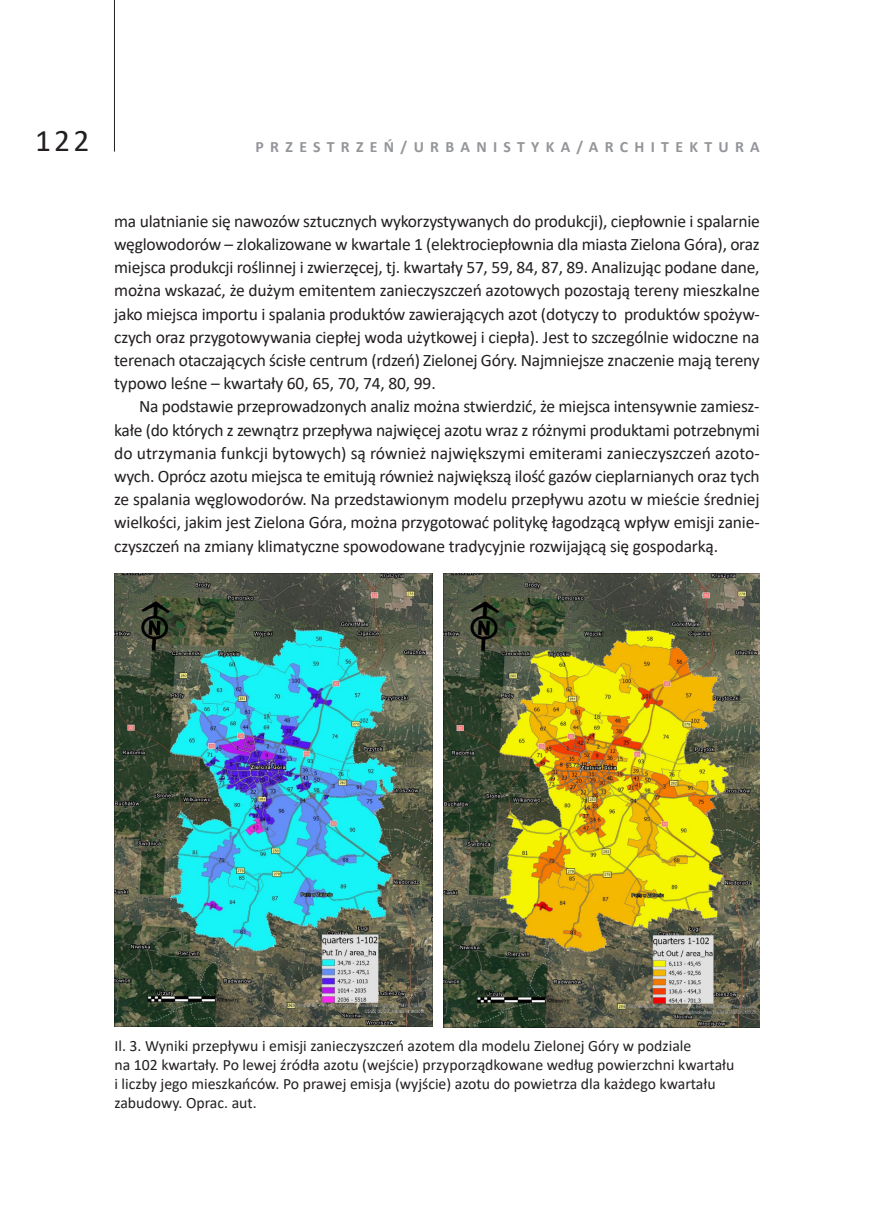
<style>
.page{position:relative;width:874px;height:1221px;background:#fff}
.page>*{position:absolute;margin:0;border:0;box-sizing:border-box;transform-origin:0 0}
.t1{font:31.5px "Calibri";color:#231f20}
.t2{font:17.5px/23.1px "Calibri";letter-spacing:-.01em;color:#231f20;text-align:justify}
.t3{font:15.75px/19.2px "Calibri";color:#231f20}
.t4{font:700 15.75px "Calibri";letter-spacing:.4em;color:#939598}
</style>
<div class="page">
<hr style="left:114px;top:0;width:1px;height:152px;background:#231f20">
<img style="left:114px;top:573px;width:318px;height:453px">
<img style="left:443px;top:573px;width:316px;height:454px">
<h1 class="t1" style="left:35px;top:119px;width:56px">122</h1>
<p class="t4" style="left:255px;top:135px;width:505px">PRZESTRZEŃ/URBANISTYKA/ARCHITEKTURA</p>
<p class="t2" style="left:114px;top:209px;width:646px">ma ulatnianie się nawozów sztucznych wykorzystywanych do produkcji), ciepłownie i spalarnie węglowodorów – zlokalizowane w kwartale 1 (elektrociepłownia dla miasta Zielona Góra), oraz miejsca produkcji roślinnej i zwierzęcej, tj. kwartały 57, 59, 84, 87, 89. Analizując podane dane, można wskazać, że dużym emitentem zanieczyszczeń azotowych pozostają tereny mieszkalne jako miejsca importu i spalania produktów zawierających azot (dotyczy to produktów spożyw&shy;czych oraz przygotowywania ciepłej woda użytkowej i ciepła). Jest to szczególnie widoczne na terenach otaczających ścisłe centrum (rdzeń) Zielonej Góry. Najmniejsze znaczenie mają tereny typowo leśne – kwartały 60, 65, 70, 74, 80, 99.</p>
<p class="t2" style="left:114px;top:394px;width:646px;text-indent:25px">Na podstawie przeprowadzonych analiz można stwierdzić, że miejsca intensywnie zamiesz&shy;kałe (do których z zewnątrz przepływa najwięcej azotu wraz z różnymi produktami potrzebnymi do utrzymania funkcji bytowych) są również największymi emiterami zanieczyszczeń azoto&shy;wych. Oprócz azotu miejsca te emitują również największą ilość gazów cieplarnianych oraz tych ze spalania węglowodorów. Na przedstawionym modelu przepływu azotu w mieście średniej wielkości, jakim jest Zielona Góra, można przygotować politykę łagodzącą wpływ emisji zanie&shy;czyszczeń na zmiany klimatyczne spowodowane tradycyjnie rozwijającą się gospodarką.</p>
<p class="t3" style="left:114px;top:1035px;width:621px">Il. 3. Wyniki przepływu i emisji zanieczyszczeń azotem dla modelu Zielonej Góry w podziale<br>na 102 kwartały. Po lewej źródła azotu (wejście) przyporządkowane według powierzchni kwartału i liczby jego mieszkańców. Po prawej emisja (wyjście) azotu do powietrza dla każdego kwartału zabudowy. Oprac. aut.</p>
</div>
